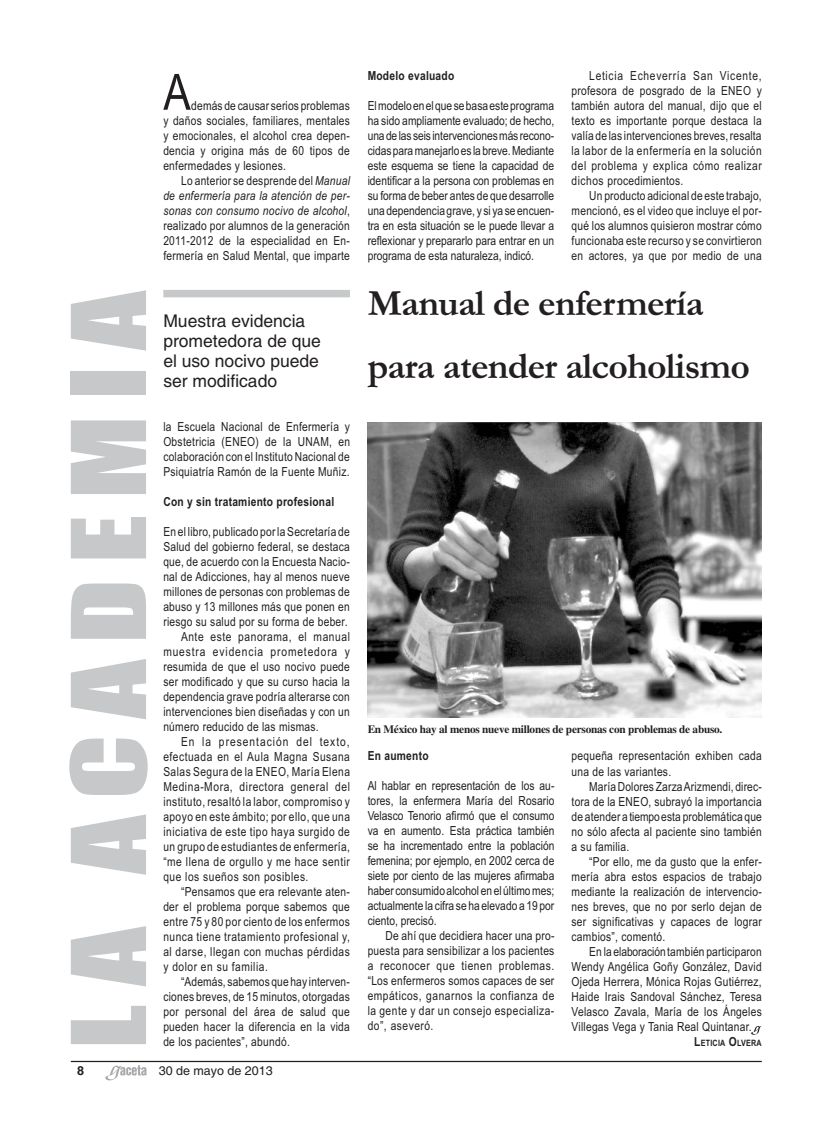
<style>
.page{position:relative;width:815px;height:1134px;background:#fff}
.page>*{position:absolute;margin:0;border:0;box-sizing:border-box;transform-origin:0 0}
.t1{font:95.12px "Impact";letter-spacing:.14em;color:#c6c8ca;scale:1.22 1}
.t2{font:50px "Arial Narrow";color:#231f20}
.t3{font:700 37.5px/63.8px "Garamond";letter-spacing:-.02em;color:#231f20}
.t4{font:17.5px/20px "Helvetica";color:#231f20}
.t5{font:12.5px/15px "Arial Narrow";letter-spacing:.02em;color:#231f20;text-align:justify}
.t6{font:12.5px "Arial Narrow";letter-spacing:.04em;color:#231f20}
.t7{font:12.5px "Arial Narrow";letter-spacing:.045em;color:#231f20}
.t8{font:700 12.5px "Arial Narrow";letter-spacing:.02em;color:#231f20}
.t9{font:12.5px "Arial Narrow";letter-spacing:.07em;color:#231f20}
.t10{font:12.5px "Arial Narrow";letter-spacing:.08em;color:#231f20}
.t11{font:12.5px "Helvetica";color:#231f20}
.t12{font:700 12.5px "Helvetica";color:#231f20}
.t13{font:700 11.25px "Times";letter-spacing:-.02em;color:#231f20}
.t14{font:700 8.75px "Arial Narrow";letter-spacing:.03em;color:#231f20}
.s1{font-style:italic}
.s2{font-size:12.5px}
</style>
<div class="page">
<hr style="left:71px;top:1061px;width:691px;height:1px;background:#231f20">
<img style="left:105px;top:1066px;width:41px;height:15px">
<div style="left:163px;top:290px;width:187px;height:7px;background:#c6c8ca"></div>
<svg style="left:751px;top:1026px;width:10px;height:9px"></svg>
<img style="left:368px;top:422px;width:394px;height:296px">
<h1 class="t1" style="left:78px;top:1049px;width:623px;rotate:-90deg">LA ACADEMIA</h1>
<h2 class="t2" style="left:163px;top:74px;width:29px">A</h2>
<p class="t5" style="left:163px;top:99px;width:188px;text-indent:28px">demás de causar serios problemas y daños sociales, familiares, mentales y emocionales, el alcohol crea depen&shy;dencia y origina más de 60 tipos de enfermedades y lesiones.</p>
<p class="t5" style="left:163px;top:174px;width:188px;text-indent:18px">Lo anterior se desprende del <span class="s1">Manual de enfermería para la atención de per&shy;sonas con consumo nocivo de alcohol</span>, realizado por alumnos de la generación 2011-2012 de la especialidad en En&shy;fermería en Salud Mental, que imparte</p>
<h3 class="t4" style="left:163px;top:313px;width:159px">Muestra evidencia prometedora de que el uso nocivo puede ser modificado</h3>
<p class="t5" style="left:163px;top:420px;width:188px">la Escuela Nacional de Enfermería y Obstetricia (ENEO) de la UNAM, en colaboración con el Instituto Nacional de Psiquiatría Ramón de la Fuente Muñiz.</p>
<p class="t8" style="left:163px;top:497px;width:172px">Con y sin tratamiento profesional</p>
<p class="t5" style="left:163px;top:525px;width:188px">En el libro, publicado por la Secretaría de</p>
<p class="t5" style="left:163px;top:540px;width:188px">Salud del gobierno federal, se destaca</p>
<p class="t5" style="left:163px;top:555px;width:188px">que, de acuerdo con la Encuesta Nacio-</p>
<p class="t5" style="left:163px;top:570px;width:188px">nal de Adicciones, hay al menos nueve</p>
<p class="t5" style="left:163px;top:585px;width:188px">millones de personas con problemas de</p>
<p class="t5" style="left:163px;top:600px;width:188px">abuso y 13 millones más que ponen en</p>
<p class="t5" style="left:163px;top:615px;width:186px">riesgo su salud por su forma de beber.</p>
<p class="t7" style="left:181px;top:632px;width:170px">Ante este panorama, el manual</p>
<p class="t9" style="left:163px;top:647px;width:188px">muestra evidencia prometedora y</p>
<p class="t5" style="left:163px;top:660px;width:188px">resumida de que el uso nocivo puede</p>
<p class="t5" style="left:163px;top:675px;width:188px">ser modificado y que su curso hacia la</p>
<p class="t5" style="left:163px;top:690px;width:188px">dependencia grave podría alterarse con</p>
<p class="t5" style="left:163px;top:705px;width:188px">intervenciones bien diseñadas y con un</p>
<p class="t5" style="left:163px;top:720px;width:157px">número reducido de las mismas.</p>
<p class="t10" style="left:181px;top:737px;width:170px">En la presentación del texto,</p>
<p class="t6" style="left:163px;top:752px;width:188px">efectuada en el Aula Magna Susana</p>
<p class="t5" style="left:163px;top:765px;width:188px">Salas Segura de la ENEO, María Elena</p>
<p class="t7" style="left:163px;top:782px;width:188px">Medina-Mora, directora general del</p>
<p class="t5" style="left:163px;top:795px;width:188px">instituto, resaltó la labor, compromiso y</p>
<p class="t5" style="left:163px;top:810px;width:188px">apoyo en este ámbito; por ello, que una</p>
<p class="t6" style="left:163px;top:827px;width:188px">iniciativa de este tipo haya surgido de</p>
<p class="t5" style="left:163px;top:840px;width:188px">un grupo de estudiantes de enfermería,</p>
<p class="t6" style="left:163px;top:857px;width:188px">“me llena de orgullo y me hace sentir</p>
<p class="t6" style="left:163px;top:872px;width:147px">que los sueños son posibles.</p>
<p class="t5" style="left:181px;top:885px;width:170px">“Pensamos que era relevante aten-</p>
<p class="t5" style="left:163px;top:900px;width:188px">der el problema porque sabemos que</p>
<p class="t5" style="left:163px;top:915px;width:188px">entre 75 y 80 por ciento de los enfermos</p>
<p class="t6" style="left:163px;top:932px;width:188px">nunca tiene tratamiento profesional y,</p>
<p class="t6" style="left:163px;top:947px;width:188px">al darse, llegan con muchas pérdidas</p>
<p class="t6" style="left:163px;top:962px;width:106px">y dolor en su familia.</p>
<p class="t5" style="left:181px;top:975px;width:170px">“Además, sabemos que hay interven-</p>
<p class="t5" style="left:163px;top:990px;width:188px">ciones breves, de 15 minutos, otorgadas</p>
<p class="t5" style="left:163px;top:1005px;width:188px">por personal del área de salud que</p>
<p class="t5" style="left:163px;top:1020px;width:188px">pueden hacer la diferencia en la vida</p>
<p class="t5" style="left:163px;top:1035px;width:128px">de los pacientes”, abundó.</p>
<p class="t12" style="left:77px;top:1065px;width:8px">8</p>
<p class="t11" style="left:159px;top:1066px;width:115px">30 de mayo de 2013</p>
<p class="t8" style="left:368px;top:71px;width:88px">Modelo evaluado</p>
<p class="t5" style="left:368px;top:99px;width:188px">El modelo en el que se basa este programa ha sido ampliamente evaluado; de hecho, una de las seis intervenciones más recono&shy;cidas para manejarlo es la breve. Mediante este esquema se tiene la capacidad de identificar a la persona con problemas en su forma de beber antes de que desarrolle una dependencia grave, y si ya se encuen&shy;tra en esta situación se le puede llevar a reflexionar y prepararlo para entrar en un programa de esta naturaleza, indicó.</p>
<p class="t5" style="left:572px;top:69px;width:192px;text-indent:18px">Leticia Echeverría San Vicente, profesora de posgrado de la ENEO y también autora del manual, dijo que el texto es importante porque destaca la valía de las intervenciones breves, resalta la labor de la enfermería en la solución del problema y explica cómo realizar dichos procedimientos.</p>
<p class="t5" style="left:572px;top:189px;width:192px;text-indent:18px">Un producto adicional de este trabajo, mencionó, es el video que incluye el por&shy;qué los alumnos quisieron mostrar cómo funcionaba este recurso y se convirtieron en actores, ya que por medio de una</p>
<h3 class="t3" style="left:368px;top:274px;width:384px">Manual de enfermería para atender alcoholismo</h3>
<p class="t13" style="left:368px;top:725px;width:356px">En México hay al menos nueve millones de personas con problemas de abuso.</p>
<p class="t8" style="left:368px;top:751px;width:62px">En aumento</p>
<p class="t5" style="left:368px;top:780px;width:188px">Al hablar en representación de los au&shy;tores, la enfermera María del Rosario Velasco Tenorio afirmó que el consumo va en aumento. Esta práctica también se ha incrementado entre la población femenina; por ejemplo, en 2002 cerca de siete por ciento de las mujeres afirmaba haber consumido alcohol en el último mes; actualmente la cifra se ha elevado a 19 por ciento, precisó.</p>
<p class="t5" style="left:368px;top:930px;width:188px;text-indent:18px">De ahí que decidiera hacer una pro&shy;puesta para sensibilizar a los pacientes a reconocer que tienen problemas. “Los enfermeros somos capaces de ser empáticos, ganarnos la confianza de la gente y dar un consejo especializa&shy;do”, aseveró.</p>
<p class="t5" style="left:572px;top:750px;width:192px">pequeña representación exhiben cada una de las variantes.</p>
<p class="t5" style="left:572px;top:780px;width:192px;text-indent:18px">María Dolores Zarza Arizmendi, direc&shy;tora de la ENEO, subrayó la importancia de atender a tiempo esta problemática que no sólo afecta al paciente sino también a su familia.</p>
<p class="t5" style="left:572px;top:855px;width:192px;text-indent:18px">“Por ello, me da gusto que la enfer&shy;mería abra estos espacios de trabajo mediante la realización de intervencio&shy;nes breves, que no por serlo dejan de ser significativas y capaces de lograr cambios”, comentó.</p>
<p class="t5" style="left:572px;top:945px;width:192px;text-indent:18px">En la elaboración también participaron Wendy Angélica Goñy González, David Ojeda Herrera, Mónica Rojas Gutiérrez, Haide Irais Sandoval Sánchez, Teresa Velasco Zavala, María de los Ángeles Villegas Vega y Tania Real Quintanar.</p>
<p class="t14" style="left:694px;top:1038px;width:69px"><span class="s2">L</span>ETICIA <span class="s2">O</span>LVERA</p>
</div>
